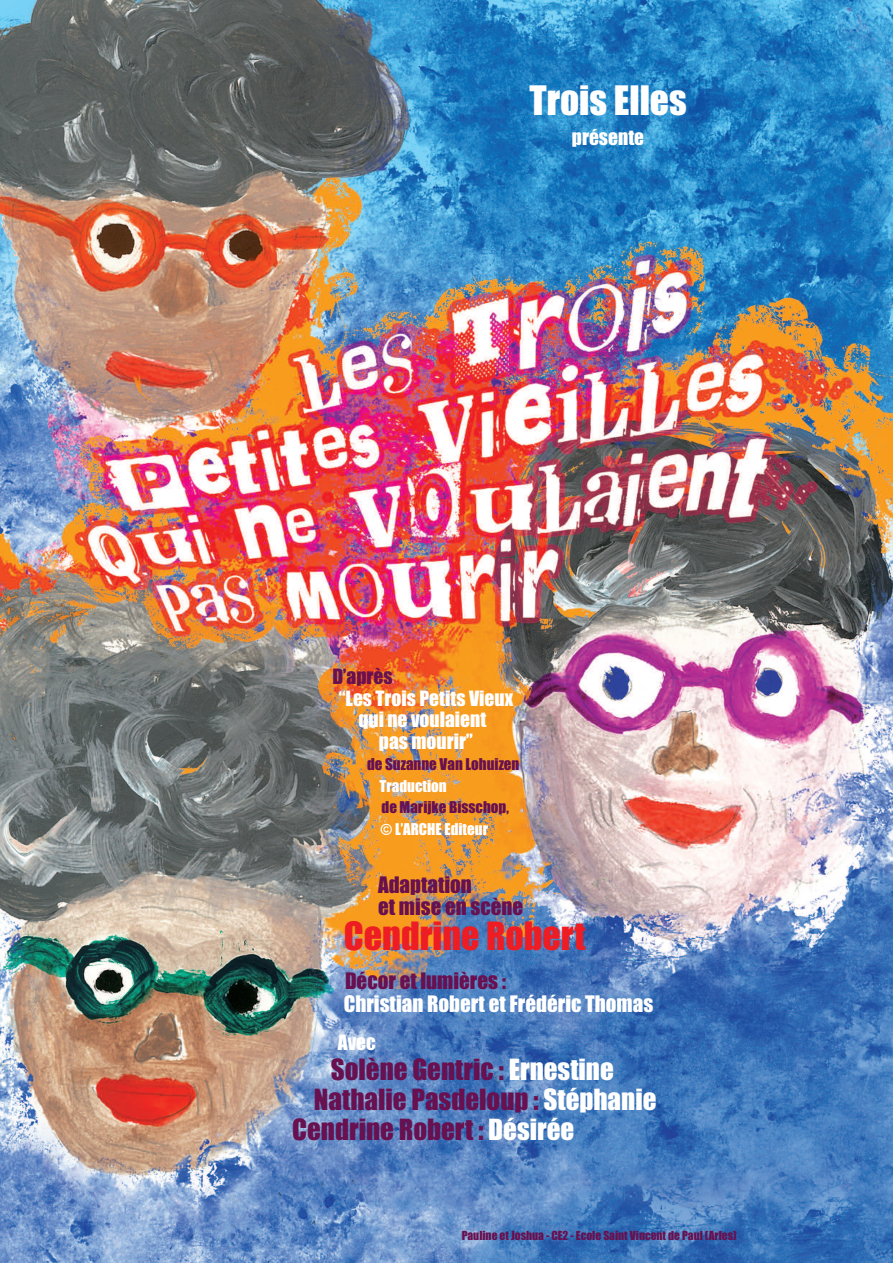
<style>
.page{position:relative;width:893px;height:1263px;background:#fff}
.page>*{position:absolute;margin:0;border:0;box-sizing:border-box;transform-origin:0 0}
.t1{font:37.5px "Impact";color:#fff}
.t2{font:36px "Impact";color:#ee1d23}
.t3{font:27px "Impact";color:#681050}
.t4{font:21px/22.5px "Impact";color:#681050}
.t5{font:21px "Impact";color:#fff}
.t6{font:19.5px/21.5px "Impact";color:#fff;text-align:center}
.t7{font:19.5px "Impact";color:#681050}
.t8{font:15px "Impact";color:#681050}
.t9{font:15px "Impact";color:#fff}
.t10{font:11.55px "Impact";color:#681050}
.s1{color:#fff}
</style>
<div class="page">
<img style="left:0;top:0;width:893px;height:1263px">
<h1 class="t1" style="left:529px;top:80px;width:159px">Trois Elles</h1>
<p class="t6" style="left:572px;top:128px;width:74px">présente</p>
<p class="t7" style="left:333px;top:666px;width:62px">D’après</p>
<p class="t6" style="left:339px;top:688px;width:176px">“Les Trois Petits Vieux qui ne voulaient<br>pas mourir”</p>
<p class="t8" style="left:367px;top:756px;width:154px">de Suzanne Van Lohuizen</p>
<p class="t9" style="left:380px;top:778px;width:69px">Traduction</p>
<p class="t8" style="left:382px;top:799px;width:129px">de Marijke Bisschop,</p>
<p class="t9" style="left:381px;top:821px;width:109px">© L’ARCHE Editeur</p>
<p class="t4" style="left:378px;top:874px;width:147px">Adaptation<br>et mise en scène</p>
<h2 class="t2" style="left:344px;top:916px;width:243px">Cendrine Robert</h2>
<p class="t4" style="left:345px;top:971px;width:163px">Décor et lumières :</p>
<p class="t5" style="left:344px;top:992px;width:311px">Christian Robert et Frédéric Thomas</p>
<p class="t6" style="left:338px;top:1033px;width:40px">Avec</p>
<p class="t3" style="left:331px;top:1055px;width:285px">Solène Gentric : <span class="s1">Ernestine</span></p>
<p class="t3" style="left:314px;top:1085px;width:344px">Nathalie Pasdeloup : <span class="s1">Stéphanie</span></p>
<p class="t3" style="left:292px;top:1115px;width:284px">Cendrine Robert : <span class="s1">Désirée</span></p>
<p class="t10" style="left:462px;top:1229px;width:277px">Pauline et Joshua - CE2 - Ecole Saint Vincent de Paul (Arles)</p>
</div>
